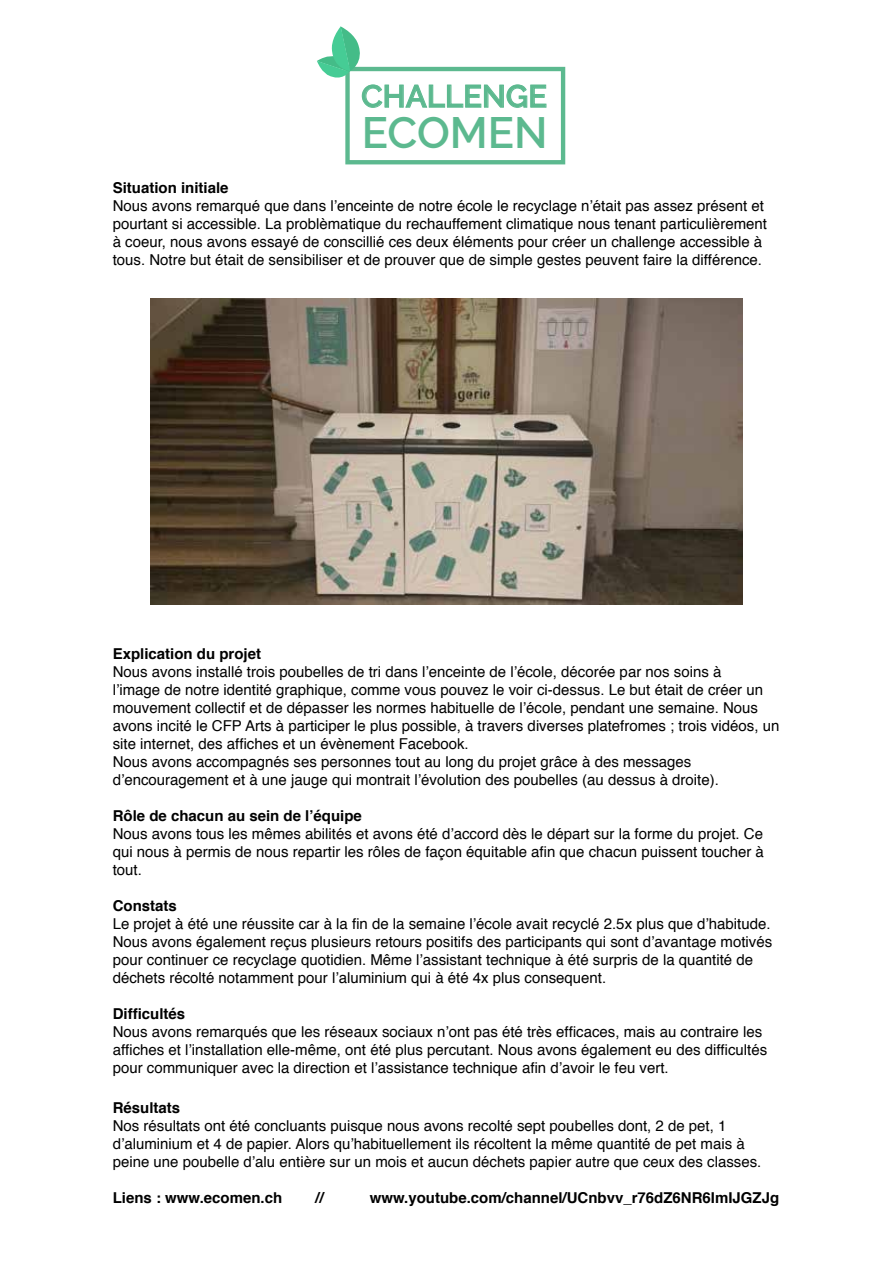
<style>
.page{position:relative;width:893px;height:1263px;background:#fff}
.page>*{position:absolute;margin:0;border:0;box-sizing:border-box;transform-origin:0 0}
.t1{font:600 43.65px "Raleway";color:#5cb98f}
.t2{font:600 31.2px "Raleway";color:#5cb98f}
.t3{font:15px/18px "Helvetica";color:#000}
.t4{font:700 15px "Helvetica";color:#000}
</style>
<div class="page">
<div style="left:345px;top:67px;width:220px;height:97px;border:4px solid #5cb98f"></div>
<svg style="left:317px;top:26px;width:229px;height:82px"></svg>
<img style="left:150px;top:299px;width:593px;height:305px">
<h2 class="t2" style="left:361px;top:78px;width:187px">CHALLENGE</h2>
<h1 class="t1" style="left:362px;top:108px;width:187px">ECOMEN</h1>
<p class="t4" style="left:113px;top:176px;width:117px">Situation initiale</p>
<p class="t3" style="left:113px;top:197px;width:656px">Nous avons remarqué que dans l’enceinte de notre école le recyclage n’était pas assez présent et pourtant si accessible. La problèmatique du rechauffement climatique nous tenant particulièrement à coeur, nous avons essayé de conscillié ces deux éléments pour créer un challenge accessible à tous. Notre but était de sensibiliser et de prouver que de simple gestes peuvent faire la différence.</p>
<p class="t4" style="left:113px;top:641px;width:150px">Explication du projet</p>
<p class="t3" style="left:113px;top:663px;width:668px">Nous avons installé trois poubelles de tri dans l’enceinte de l’école, décorée par nos soins à<br>l’image de notre identité graphique, comme vous pouvez le voir ci-dessus. Le but était de créer un mouvement collectif et de dépasser les normes habituelle de l’école, pendant une semaine. Nous avons incité le CFP Arts à participer le plus possible, à travers diverses platefromes ; trois vidéos, un site internet, des affiches et un évènement Facebook.<br>Nous avons accompagnés ses personnes tout au long du projet grâce à des messages d’encouragement et à une jauge qui montrait l’évolution des poubelles (au dessus à droite).</p>
<p class="t4" style="left:113px;top:803px;width:251px">Rôle de chacun au sein de l’équipe</p>
<p class="t3" style="left:113px;top:825px;width:653px;text-align:justify">Nous avons tous les mêmes abilités et avons été d’accord dès le départ sur la forme du projet. Ce qui nous à permis de nous repartir les rôles de façon équitable afin que chacun puissent toucher à tout.</p>
<p class="t4" style="left:113px;top:893px;width:66px">Constats</p>
<p class="t3" style="left:113px;top:915px;width:661px">Le projet à été une réussite car à la fin de la semaine l’école avait recyclé 2.5x plus que d’habitude.<br>Nous avons également reçus plusieurs retours positifs des participants qui sont d’avantage motivés pour continuer ce recyclage quotidien. Même l’assistant technique à été surpris de la quantité de déchets récolté notamment pour l’aluminium qui à été 4x plus consequent.</p>
<p class="t4" style="left:113px;top:1001px;width:74px">Difficultés</p>
<p class="t3" style="left:113px;top:1023px;width:656px">Nous avons remarqués que les réseaux sociaux n’ont pas été très efficaces, mais au contraire les affiches et l’installation elle-même, ont été plus percutant. Nous avons également eu des difficultés pour communiquer avec la direction et l’assistance technique afin d’avoir le feu vert.</p>
<p class="t4" style="left:113px;top:1095px;width:69px">Résultats</p>
<p class="t3" style="left:113px;top:1117px;width:650px">Nos résultats ont été concluants puisque nous avons recolté sept poubelles dont, 2 de pet, 1 d’aluminium et 4 de papier. Alors qu’habituellement ils récoltent la même quantité de pet mais à peine une poubelle d’alu entière sur un mois et aucun déchets papier autre que ceux des classes.</p>
<p class="t4" style="left:113px;top:1185px;width:171px">Liens : www.ecomen.ch</p>
<p class="t4" style="left:316px;top:1185px;width:10px">//</p>
<p class="t4" style="left:370px;top:1185px;width:411px">www.youtube.com/channel/UCnbvv_r76dZ6NR6ImIJGZJg</p>
</div>
